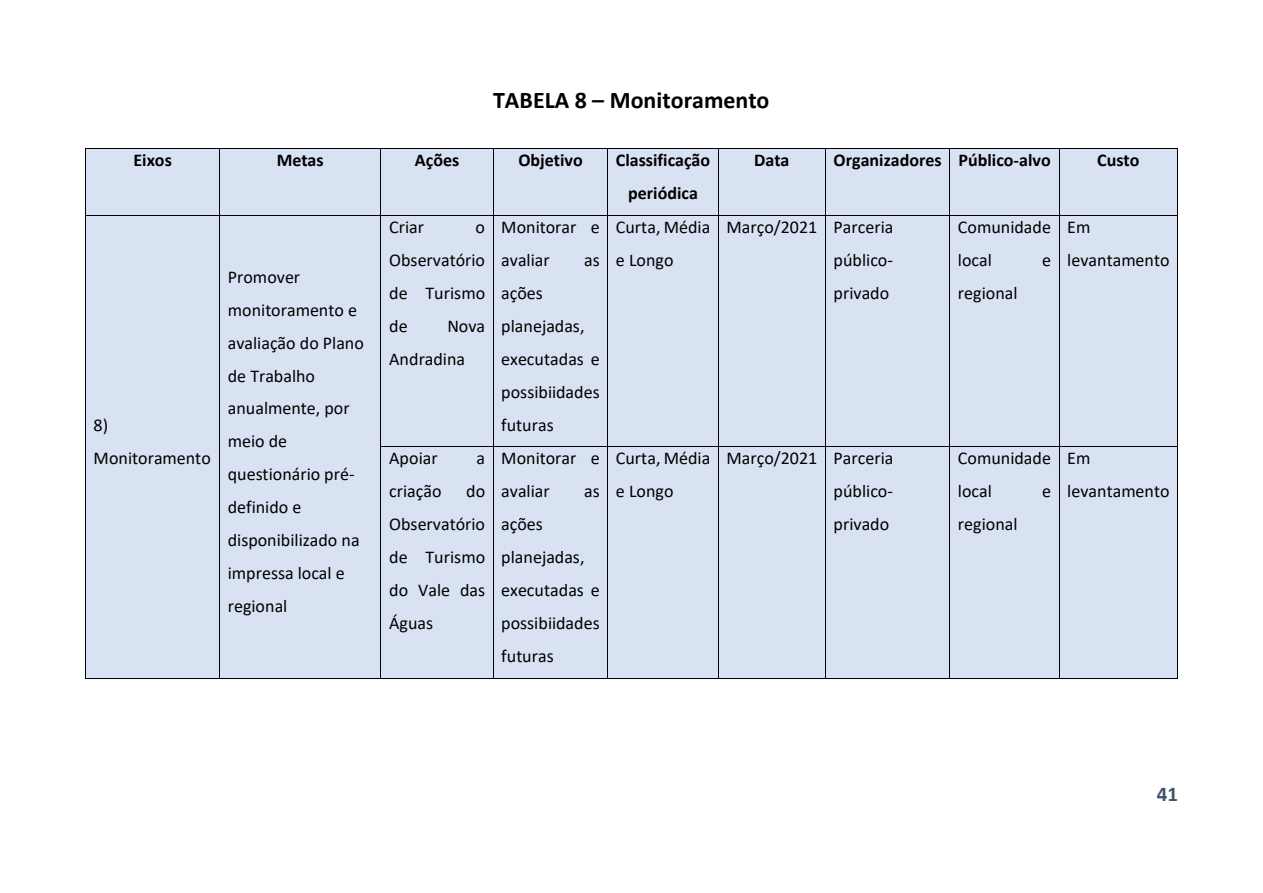
<style>
.page{position:relative;width:1263px;height:893px;background:#fff}
.page>*{position:absolute;margin:0;border:0;box-sizing:border-box;transform-origin:0 0}
.t1{font:700 24px "Calibri";color:#000}
.t2{font:700 21px "Calibri";color:#44546a}
.t3{font:18px/33px "Calibri";color:#000}
.t4{font:700 18px/33px "Calibri";color:#000;text-align:center}
</style>
<div class="page">
<div style="left:86px;top:149px;width:133px;height:66px;background:#d9e2f3"></div>
<div style="left:220px;top:149px;width:161px;height:66px;background:#d9e2f3"></div>
<div style="left:381px;top:149px;width:112px;height:66px;background:#d9e2f3"></div>
<div style="left:493px;top:149px;width:114px;height:66px;background:#d9e2f3"></div>
<div style="left:608px;top:149px;width:110px;height:66px;background:#d9e2f3"></div>
<div style="left:719px;top:149px;width:106px;height:66px;background:#d9e2f3"></div>
<div style="left:826px;top:149px;width:123px;height:66px;background:#d9e2f3"></div>
<div style="left:950px;top:149px;width:109px;height:66px;background:#d9e2f3"></div>
<div style="left:1059px;top:149px;width:118px;height:66px;background:#d9e2f3"></div>
<hr style="left:86px;top:148px;width:133px;height:1px;background:#000">
<hr style="left:220px;top:148px;width:161px;height:1px;background:#000">
<hr style="left:381px;top:148px;width:112px;height:1px;background:#000">
<hr style="left:493px;top:148px;width:114px;height:1px;background:#000">
<hr style="left:608px;top:148px;width:110px;height:1px;background:#000">
<hr style="left:719px;top:148px;width:106px;height:1px;background:#000">
<hr style="left:826px;top:148px;width:123px;height:1px;background:#000">
<hr style="left:950px;top:148px;width:109px;height:1px;background:#000">
<hr style="left:1059px;top:148px;width:118px;height:1px;background:#000">
<hr style="left:85px;top:149px;width:1px;height:66px;background:#000">
<hr style="left:219px;top:149px;width:1px;height:66px;background:#000">
<hr style="left:381px;top:149px;width:1px;height:66px;background:#000">
<hr style="left:493px;top:149px;width:1px;height:66px;background:#000">
<hr style="left:607px;top:149px;width:1px;height:66px;background:#000">
<hr style="left:718px;top:149px;width:1px;height:66px;background:#000">
<hr style="left:825px;top:149px;width:1px;height:66px;background:#000">
<hr style="left:949px;top:149px;width:1px;height:66px;background:#000">
<hr style="left:1059px;top:149px;width:1px;height:66px;background:#000">
<hr style="left:1177px;top:149px;width:1px;height:66px;background:#000">
<div style="left:86px;top:216px;width:133px;height:462px;background:#d9e2f3"></div>
<div style="left:220px;top:216px;width:161px;height:462px;background:#d9e2f3"></div>
<div style="left:381px;top:216px;width:112px;height:230px;background:#d9e2f3"></div>
<div style="left:493px;top:216px;width:114px;height:230px;background:#d9e2f3"></div>
<div style="left:608px;top:216px;width:110px;height:230px;background:#d9e2f3"></div>
<div style="left:719px;top:216px;width:106px;height:230px;background:#d9e2f3"></div>
<div style="left:826px;top:216px;width:123px;height:230px;background:#d9e2f3"></div>
<div style="left:950px;top:216px;width:109px;height:230px;background:#d9e2f3"></div>
<div style="left:1059px;top:216px;width:118px;height:230px;background:#d9e2f3"></div>
<hr style="left:86px;top:215px;width:133px;height:1px;background:#000">
<hr style="left:220px;top:215px;width:161px;height:1px;background:#000">
<hr style="left:381px;top:215px;width:112px;height:1px;background:#000">
<hr style="left:493px;top:215px;width:114px;height:1px;background:#000">
<hr style="left:608px;top:215px;width:110px;height:1px;background:#000">
<hr style="left:719px;top:215px;width:106px;height:1px;background:#000">
<hr style="left:826px;top:215px;width:123px;height:1px;background:#000">
<hr style="left:950px;top:215px;width:109px;height:1px;background:#000">
<hr style="left:1059px;top:215px;width:118px;height:1px;background:#000">
<hr style="left:85px;top:216px;width:1px;height:230px;background:#000">
<hr style="left:219px;top:216px;width:1px;height:230px;background:#000">
<hr style="left:381px;top:216px;width:1px;height:230px;background:#000">
<hr style="left:493px;top:216px;width:1px;height:230px;background:#000">
<hr style="left:607px;top:216px;width:1px;height:230px;background:#000">
<hr style="left:718px;top:216px;width:1px;height:230px;background:#000">
<hr style="left:825px;top:216px;width:1px;height:230px;background:#000">
<hr style="left:949px;top:216px;width:1px;height:230px;background:#000">
<hr style="left:1059px;top:216px;width:1px;height:230px;background:#000">
<hr style="left:1177px;top:216px;width:1px;height:230px;background:#000">
<div style="left:381px;top:447px;width:112px;height:231px;background:#d9e2f3"></div>
<div style="left:493px;top:447px;width:114px;height:231px;background:#d9e2f3"></div>
<div style="left:608px;top:447px;width:110px;height:231px;background:#d9e2f3"></div>
<div style="left:719px;top:447px;width:106px;height:231px;background:#d9e2f3"></div>
<div style="left:826px;top:447px;width:123px;height:231px;background:#d9e2f3"></div>
<div style="left:950px;top:447px;width:109px;height:231px;background:#d9e2f3"></div>
<div style="left:1059px;top:447px;width:118px;height:231px;background:#d9e2f3"></div>
<hr style="left:381px;top:446px;width:112px;height:1px;background:#000">
<hr style="left:493px;top:446px;width:114px;height:1px;background:#000">
<hr style="left:608px;top:446px;width:110px;height:1px;background:#000">
<hr style="left:719px;top:446px;width:106px;height:1px;background:#000">
<hr style="left:826px;top:446px;width:123px;height:1px;background:#000">
<hr style="left:950px;top:446px;width:109px;height:1px;background:#000">
<hr style="left:1059px;top:446px;width:118px;height:1px;background:#000">
<hr style="left:85px;top:447px;width:1px;height:231px;background:#000">
<hr style="left:86px;top:678px;width:133px;height:1px;background:#000">
<hr style="left:219px;top:447px;width:1px;height:231px;background:#000">
<hr style="left:220px;top:678px;width:161px;height:1px;background:#000">
<hr style="left:381px;top:447px;width:1px;height:231px;background:#000">
<hr style="left:381px;top:678px;width:112px;height:1px;background:#000">
<hr style="left:493px;top:447px;width:1px;height:231px;background:#000">
<hr style="left:493px;top:678px;width:114px;height:1px;background:#000">
<hr style="left:607px;top:447px;width:1px;height:231px;background:#000">
<hr style="left:608px;top:678px;width:110px;height:1px;background:#000">
<hr style="left:718px;top:447px;width:1px;height:231px;background:#000">
<hr style="left:719px;top:678px;width:106px;height:1px;background:#000">
<hr style="left:825px;top:447px;width:1px;height:231px;background:#000">
<hr style="left:826px;top:678px;width:123px;height:1px;background:#000">
<hr style="left:949px;top:447px;width:1px;height:231px;background:#000">
<hr style="left:950px;top:678px;width:109px;height:1px;background:#000">
<hr style="left:1059px;top:447px;width:1px;height:231px;background:#000">
<hr style="left:1059px;top:678px;width:118px;height:1px;background:#000">
<hr style="left:1177px;top:447px;width:1px;height:231px;background:#000">
<h1 class="t1" style="left:493px;top:90px;width:278px">TABELA 8 – Monitoramento</h1>
<p class="t4" style="left:133px;top:145px;width:40px">Eixos</p>
<p class="t4" style="left:277px;top:145px;width:48px">Metas</p>
<p class="t4" style="left:415px;top:145px;width:46px">Ações</p>
<p class="t4" style="left:518px;top:145px;width:66px">Objetivo</p>
<p class="t4" style="left:616px;top:145px;width:96px">Classificação periódica</p>
<p class="t4" style="left:754px;top:145px;width:37px">Data</p>
<p class="t4" style="left:834px;top:145px;width:219px">Organizadores Público-alvo</p>
<p class="t4" style="left:1097px;top:145px;width:44px">Custo</p>
<p class="t3" style="left:94px;top:410px;width:119px">8)<br>Monitoramento</p>
<p class="t3" style="left:228px;top:262px;width:138px">Promover monitoramento e avaliação do Plano de Trabalho anualmente, por meio de questionário pré&shy;definido e disponibilizado na impressa local e regional</p>
<p class="t3" style="left:389px;top:212px;width:36px">Criar</p>
<p class="t3" style="left:389px;top:212px;width:97px;text-align:justify;text-indent:86px">o Observatório de Turismo de</p>
<p class="t3" style="left:389px;top:311px;width:97px;text-indent:58px">Nova<br>Andradina</p>
<p class="t3" style="left:501px;top:212px;width:100px">Monitorar e avaliar</p>
<p class="t3" style="left:584px;top:245px;width:17px">as</p>
<p class="t3" style="left:501px;top:278px;width:100px">ações planejadas, executadas e possibiidades futuras</p>
<p class="t3" style="left:389px;top:443px;width:50px">Apoiar</p>
<p class="t3" style="left:477px;top:443px;width:10px">a</p>
<p class="t3" style="left:389px;top:476px;width:54px">criação</p>
<p class="t3" style="left:389px;top:476px;width:98px;text-align:justify;text-indent:77px">do Observatório de Turismo do Vale das Águas</p>
<p class="t3" style="left:501px;top:443px;width:100px">Monitorar e avaliar</p>
<p class="t3" style="left:584px;top:476px;width:17px">as</p>
<p class="t3" style="left:501px;top:509px;width:100px">ações planejadas, executadas e possibiidades futuras</p>
<p class="t3" style="left:616px;top:212px;width:96px">Curta, Média e Longo</p>
<p class="t3" style="left:834px;top:212px;width:61px;text-align:justify;text-indent:-107px">Março/2021 Parceria público&shy;privado</p>
<p class="t3" style="left:958px;top:212px;width:95px">Comunidade local</p>
<p class="t3" style="left:1042px;top:245px;width:10px">e</p>
<p class="t3" style="left:958px;top:278px;width:61px">regional</p>
<p class="t3" style="left:616px;top:443px;width:96px">Curta, Média e Longo</p>
<p class="t3" style="left:834px;top:443px;width:61px;text-align:justify;text-indent:-107px">Março/2021 Parceria público&shy;privado</p>
<p class="t3" style="left:958px;top:443px;width:95px">Comunidade local</p>
<p class="t3" style="left:1042px;top:476px;width:10px">e</p>
<p class="t3" style="left:958px;top:509px;width:61px">regional</p>
<p class="t3" style="left:1067px;top:212px;width:104px">Em levantamento</p>
<p class="t3" style="left:1067px;top:443px;width:104px">Em levantamento</p>
<p class="t2" style="left:1157px;top:785px;width:23px">41</p>
</div>
